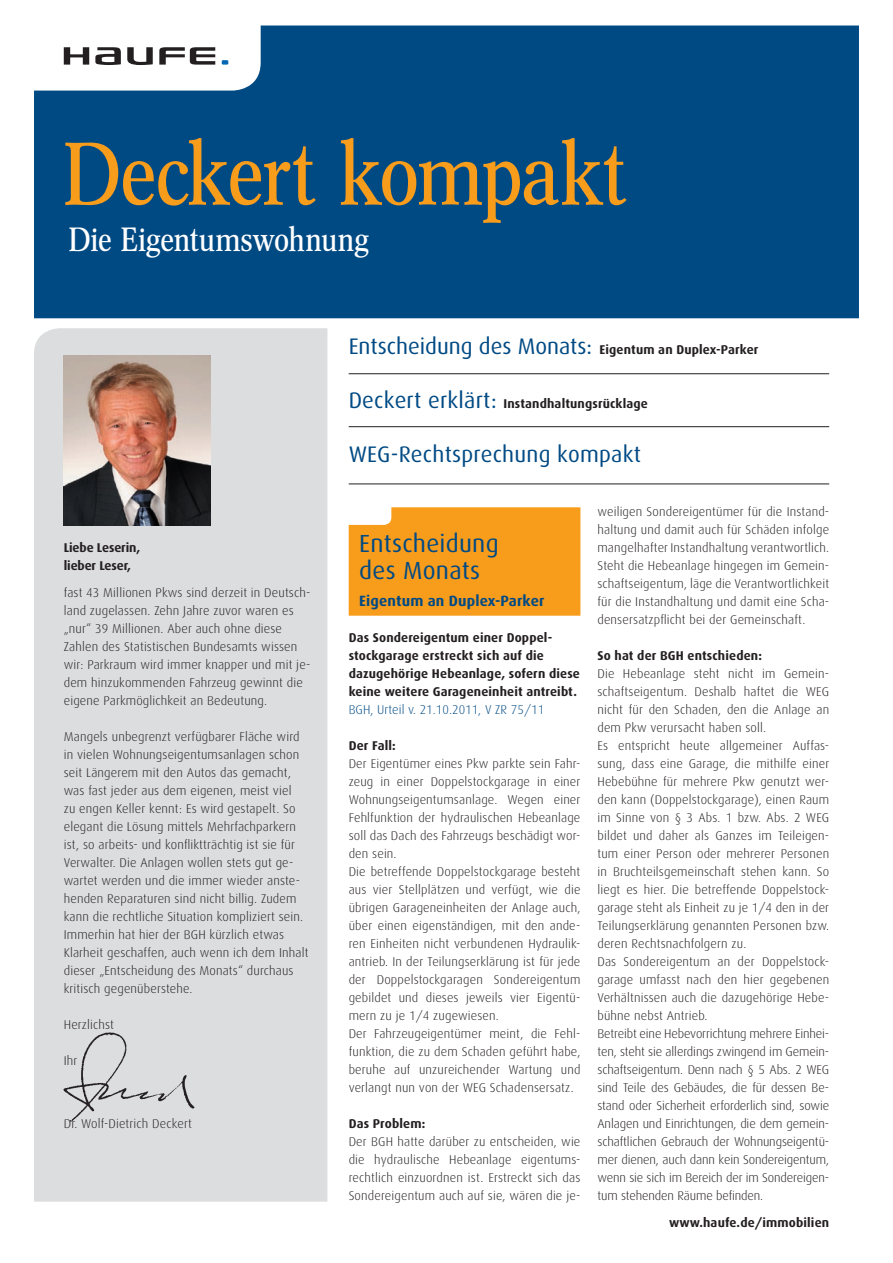
<style>
.page{position:relative;width:893px;height:1263px;background:#fff}
.page>*{position:absolute;margin:0;border:0;box-sizing:border-box;transform-origin:0 0}
.t1{font:87px "Concorde Nova";letter-spacing:-.015em;color:#f89c1c}
.t2{font:33px "Concorde Nova";letter-spacing:-.005em;color:#fff}
.t3{font:24.75px/27px "Dax";letter-spacing:.01em;color:#004a84}
.t4{font:22.5px "Dax";color:#004a84}
.t5{font:700 14.85px "Dax";letter-spacing:.01em;color:#004a84}
.t6{font:300 12.75px/18px "Dax";letter-spacing:.01em;color:#231f20}
.t7{font:700 12.75px/18px "Dax";letter-spacing:.01em;color:#231f20}
.t8{font:300 12.75px "Dax";letter-spacing:.005em;color:#004a84}
.t9{font:700 12.75px/18px "Dax";letter-spacing:-.01em;color:#231f20}
.s1{font-weight:400;font-size:22.5px;color:#004a84}
</style>
<div class="page">
<div style="left:34px;top:26px;width:825px;height:292px;background:#004a84"></div>
<svg style="left:34px;top:26px;width:222px;height:59px"></svg>
<div style="left:34px;top:328px;width:293px;height:874px;background:#dcdddf"></div>
<img style="left:64px;top:1028px;width:137px;height:98px">
<img style="left:64px;top:355px;width:146px;height:170px">
<hr style="left:349px;top:484px;width:480px;height:1px;background:#231f20">
<hr style="left:349px;top:373px;width:480px;height:1px;background:#231f20">
<hr style="left:349px;top:426px;width:480px;height:1px;background:#231f20">
<div style="left:349px;top:507px;width:231px;height:109px;background:#f89c1c"></div>
<h1 class="t1" style="left:63px;top:124px;width:564px">Deckert kompakt</h1>
<h2 class="t2" style="left:69px;top:220px;width:302px">Die Eigentumswohnung</h2>
<p class="t9" style="left:64px;top:539px;width:78px">Liebe Leserin, lieber Leser,</p>
<p class="t6" style="left:64px;top:584px;width:248px">fast 43 Millionen Pkws sind derzeit in Deutsch&shy;land zugelassen. Zehn Jahre zuvor waren es „nur“ 39 Millionen. Aber auch ohne diese Zahlen des Statistischen Bundesamts wissen wir: Parkraum wird immer knapper und mit je&shy;dem hinzukommenden Fahrzeug gewinnt die eigene Parkmöglichkeit an Bedeutung.</p>
<p class="t6" style="left:64px;top:728px;width:246px">Mangels unbegrenzt verfügbarer Fläche wird in vielen Wohnungseigentumsanlagen schon seit Längerem mit den Autos das gemacht, was fast jeder aus dem eigenen, meist viel<br>zu engen Keller kennt: Es wird gestapelt. So elegant die Lösung mittels Mehrfachparkern ist, so arbeits- und konfliktträchtig ist sie für Verwalter. Die Anlagen wollen stets gut ge&shy;wartet werden und die immer wieder anste&shy;henden Reparaturen sind nicht billig. Zudem kann die rechtliche Situation kompliziert sein.<br>Immerhin hat hier der BGH kürzlich etwas Klarheit geschaffen, auch wenn ich dem Inhalt dieser „Entscheidung des Monats“ durchaus kritisch gegenüberstehe.</p>
<p class="t6" style="left:64px;top:1016px;width:52px">Herzlichst</p>
<p class="t6" style="left:64px;top:1052px;width:15px">Ihr</p>
<p class="t6" style="left:64px;top:1115px;width:130px">Dr. Wolf-Dietrich Deckert</p>
<h3 class="t4" style="left:349px;top:334px;width:245px">Entscheidung des Monats:</h3>
<p class="t7" style="left:349px;top:395px;width:301px"><span class="s1">Deckert erklärt:</span> Instandhaltungsrücklage</p>
<h3 class="t4" style="left:349px;top:442px;width:294px">WEG-Rechtsprechung kompakt</h3>
<p class="t7" style="left:600px;top:340px;width:160px">Eigentum an Duplex-Parker</p>
<h3 class="t3" style="left:359px;top:530px;width:141px">Entscheidung des Monats</h3>
<p class="t5" style="left:359px;top:593px;width:187px">Eigentum an Duplex-Parker</p>
<p class="t7" style="left:349px;top:629px;width:233px">Das Sondereigentum einer Doppel&shy;stockgarage erstreckt sich auf die dazugehörige Hebeanlage, sofern diese keine weitere Garageneinheit antreibt.</p>
<p class="t8" style="left:349px;top:703px;width:197px">BGH, Urteil v. 21.10.2011, V ZR 75/11</p>
<p class="t7" style="left:349px;top:737px;width:49px">Der Fall:</p>
<p class="t6" style="left:349px;top:755px;width:233px">Der Eigentümer eines Pkw parkte sein Fahr&shy;zeug in einer Doppelstockgarage in einer Wohnungseigentumsanlage. Wegen einer Fehlfunktion der hydraulischen Hebeanlage soll das Dach des Fahrzeugs beschädigt wor&shy;den sein.<br>Die betreffende Doppelstockgarage besteht aus vier Stellplätzen und verfügt, wie die übrigen Garageneinheiten der Anlage auch, über einen eigenständigen, mit den ande&shy;ren Einheiten nicht verbundenen Hydraulik&shy;antrieb. In der Teilungserklärung ist für jede der Doppelstockgaragen Sondereigentum gebildet und dieses jeweils vier Eigentü&shy;mern zu je 1/4 zugewiesen.<br>Der Fahrzeugeigentümer meint, die Fehl&shy;funktion, die zu dem Schaden geführt habe, beruhe auf unzureichender Wartung und verlangt nun von der WEG Schadensersatz.</p>
<p class="t7" style="left:349px;top:1115px;width:78px">Das Problem:</p>
<p class="t6" style="left:349px;top:1133px;width:233px;text-align:justify">Der BGH hatte darüber zu entscheiden, wie die hydraulische Hebeanlage eigentums&shy;rechtlich einzuordnen ist. Erstreckt sich das Sondereigentum auch auf sie, wären die je-</p>
<p class="t6" style="left:597px;top:503px;width:233px;text-align:justify">weiligen Sondereigentümer für die Instand&shy;haltung und damit auch für Schäden infolge mangelhafter Instandhaltung verantwortlich.<br>Steht die Hebeanlage hingegen im Gemein&shy;schaftseigentum, läge die Verantwortlichkeit für die Instandhaltung und damit eine Scha&shy;densersatzpflicht bei der Gemeinschaft.</p>
<p class="t7" style="left:597px;top:647px;width:166px">So hat der BGH entschieden:</p>
<p class="t6" style="left:597px;top:665px;width:233px">Die Hebeanlage steht nicht im Gemein&shy;schaftseigentum. Deshalb haftet die WEG nicht für den Schaden, den die Anlage an dem Pkw verursacht haben soll.<br>Es entspricht heute allgemeiner Auffas&shy;sung, dass eine Garage, die mithilfe einer Hebebühne für mehrere Pkw genutzt wer&shy;den kann (Doppelstockgarage), einen Raum im Sinne von § 3 Abs. 1 bzw. Abs. 2 WEG bildet und daher als Ganzes im Teileigen&shy;tum einer Person oder mehrerer Personen in Bruchteilsgemeinschaft stehen kann. So liegt es hier. Die betreffende Doppelstock&shy;garage steht als Einheit zu je 1/4 den in der Teilungserklärung genannten Personen bzw. deren Rechtsnachfolgern zu.<br>Das Sondereigentum an der Doppelstock&shy;garage umfasst nach den hier gegebenen Verhältnissen auch die dazugehörige Hebe&shy;bühne nebst Antrieb.<br>Betreibt eine Hebevorrichtung mehrere Einhei&shy;ten, steht sie allerdings zwingend im Gemein&shy;schaftseigentum. Denn nach § 5 Abs. 2 WEG sind Teile des Gebäudes, die für dessen Be&shy;stand oder Sicherheit erforderlich sind, sowie Anlagen und Einrichtungen, die dem gemein&shy;schaftlichen Gebrauch der Wohnungseigentü&shy;mer dienen, auch dann kein Sondereigentum, wenn sie sich im Bereich der im Sondereigen&shy;tum stehenden Räume befinden.</p>
<p class="t7" style="left:669px;top:1214px;width:162px">www.haufe.de/immobilien</p>
</div>
